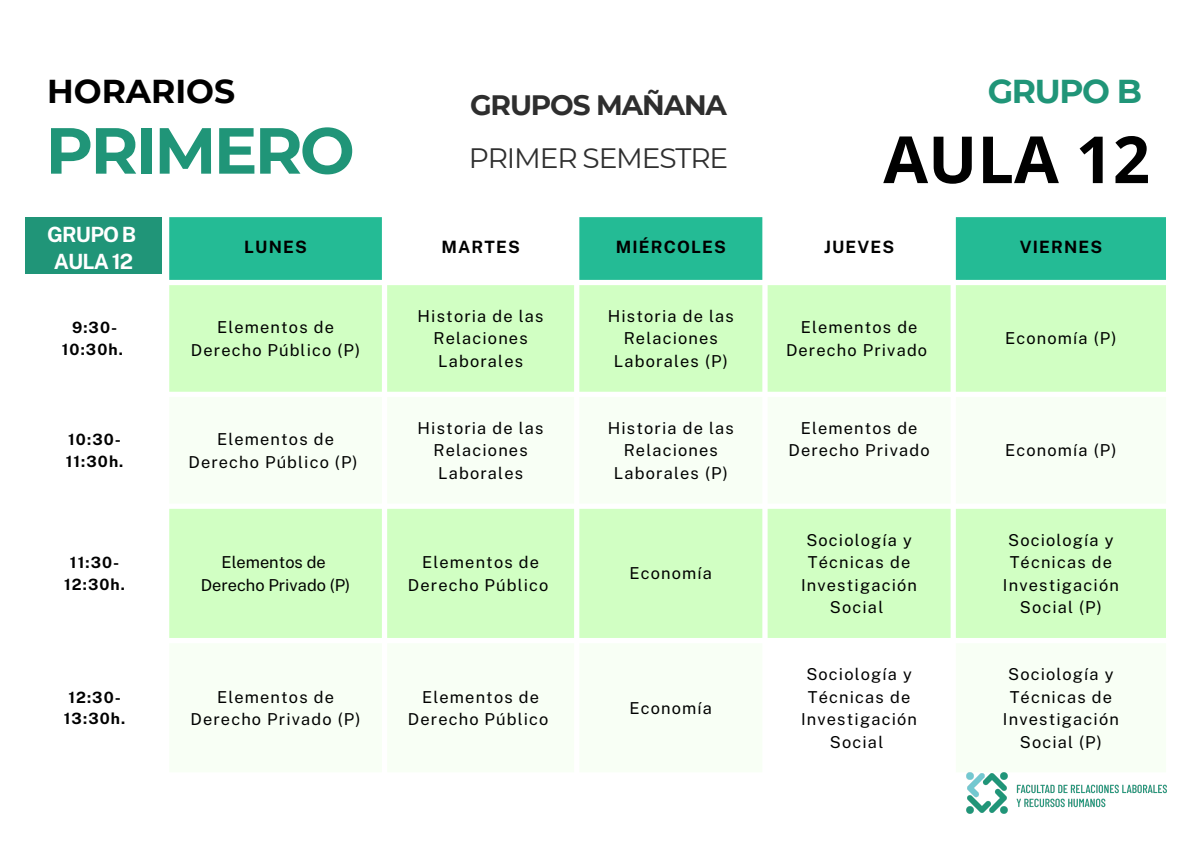
<style>
.page{position:relative;width:1191px;height:843px;background:#fff}
.page>*{position:absolute;margin:0;border:0;box-sizing:border-box;transform-origin:0 0}
.t1{font:700 65px "Montserrat";letter-spacing:-.04em;color:#209578}
.t2{font:700 65px "Open Sans";color:#000}
.t3{font:700 33px "Montserrat";color:#000}
.t4{font:700 33px "Montserrat";letter-spacing:-.04em;color:#209578}
.t5{font:28px "Montserrat";letter-spacing:-.04em;color:#2e2e2e}
.t6{font:700 28px "Montserrat";letter-spacing:-.04em;color:#2e2e2e}
.t7{font:700 21px "Public Sans";letter-spacing:-.04em;color:#fff}
.t8{font:700 17px "Public Sans";letter-spacing:.07em;color:#000}
.t9{font:16.4px/22.5px "Public Sans";letter-spacing:.07em;color:#000;text-align:center}
.t10{font:16.4px "Public Sans";color:#000}
.t11{font:700 15.6px/21.8px "Public Sans";letter-spacing:.07em;color:#000;text-align:center}
</style>
<div class="page">
<div style="left:25px;top:217px;width:137px;height:57px;background:#209578"></div>
<svg style="left:169px;top:217px;width:996px;height:63px;fill:#24bb95"></svg>
<div style="left:169px;top:285px;width:996px;height:107px;background:#d1ffc3"></div>
<div style="left:169px;top:509px;width:996px;height:129px;background:#d1ffc3"></div>
<img style="left:966px;top:772px;width:199px;height:41px">
<p class="t3" style="left:47px;top:71px;width:189px">HORARIOS</p>
<p class="t4" style="left:987px;top:71px;width:156px">GRUPO B</p>
<p class="t2" style="left:883px;top:114px;width:268px">AULA 12</p>
<p class="t6" style="left:470px;top:88px;width:258px">GRUPOS MAÑANA</p>
<p class="t1" style="left:46px;top:111px;width:310px">PRIMERO</p>
<p class="t5" style="left:468px;top:141px;width:261px">PRIMER SEMESTRE</p>
<p class="t7" style="left:47px;top:222px;width:91px">GRUPO B</p>
<p class="t7" style="left:54px;top:248px;width:81px">AULA 12</p>
<h2 class="t8" style="left:244px;top:237px;width:64px">LUNES</h2>
<h1 class="t8" style="left:441px;top:237px;width:80px">MARTES</h1>
<h3 class="t8" style="left:615px;top:237px;width:112px">MIÉRCOLES</h3>
<h4 class="t8" style="left:824px;top:237px;width:72px">JUEVES</h4>
<h2 class="t8" style="left:1019px;top:237px;width:84px">VIERNES</h2>
<h1 class="t11" style="left:62px;top:316px;width:63px">9:30-<br>10:30h.</h1>
<p class="t9" style="left:191px;top:316px;width:171px">Elementos de<br>Derecho Público (P)</p>
<p class="t9" style="left:417px;top:304px;width:128px">Historia de las<br>Relaciones<br>Laborales</p>
<p class="t9" style="left:607px;top:304px;width:128px">Historia de las<br>Relaciones<br>Laborales (P)</p>
<p class="t9" style="left:786px;top:316px;width:143px">Elementos de<br>Derecho Privado</p>
<p class="t9" style="left:1005px;top:327px;width:113px">Economía (P)</p>
<p class="t11" style="left:66px;top:428px;width:59px;text-align:left">10:30-<br>11:30h.</p>
<p class="t9" style="left:188px;top:427px;width:171px">Elementos de<br>Derecho Público (P)</p>
<p class="t9" style="left:417px;top:416px;width:128px">Historia de las<br>Relaciones<br>Laborales</p>
<p class="t9" style="left:607px;top:416px;width:128px">Historia de las<br>Relaciones<br>Laborales (P)</p>
<p class="t9" style="left:788px;top:416px;width:143px">Elementos de<br>Derecho Privado</p>
<p class="t9" style="left:1005px;top:439px;width:113px">Economía (P)</p>
<p class="t11" style="left:64px;top:551px;width:62px">11:30-<br>12:30h.</p>
<p class="t10" style="left:221px;top:552px;width:106px">Elementos de</p>
<p class="t10" style="left:201px;top:575px;width:151px">Derecho Privado (P)</p>
<p class="t9" style="left:408px;top:550px;width:142px">Elementos de<br>Derecho Público</p>
<p class="t9" style="left:629px;top:562px;width:84px">Economía</p>
<p class="t11" style="left:64px;top:685px;width:63px;text-align:left">12:30-<br>13:30h.</p>
<p class="t9" style="left:190px;top:685px;width:171px">Elementos de<br>Derecho Privado (P)</p>
<p class="t9" style="left:408px;top:685px;width:142px">Elementos de<br>Derecho Público</p>
<p class="t9" style="left:629px;top:696px;width:84px">Economía</p>
<p class="t9" style="left:801px;top:528px;width:117px">Sociología y<br>Técnicas de<br>Investigación<br>Social</p>
<p class="t9" style="left:1002px;top:528px;width:117px">Sociología y<br>Técnicas de<br>Investigación<br>Social (P)</p>
<p class="t9" style="left:801px;top:662px;width:117px">Sociología y<br>Técnicas de<br>Investigación<br>Social</p>
<p class="t9" style="left:1002px;top:662px;width:117px">Sociología y<br>Técnicas de<br>Investigación<br>Social (P)</p>
</div>
